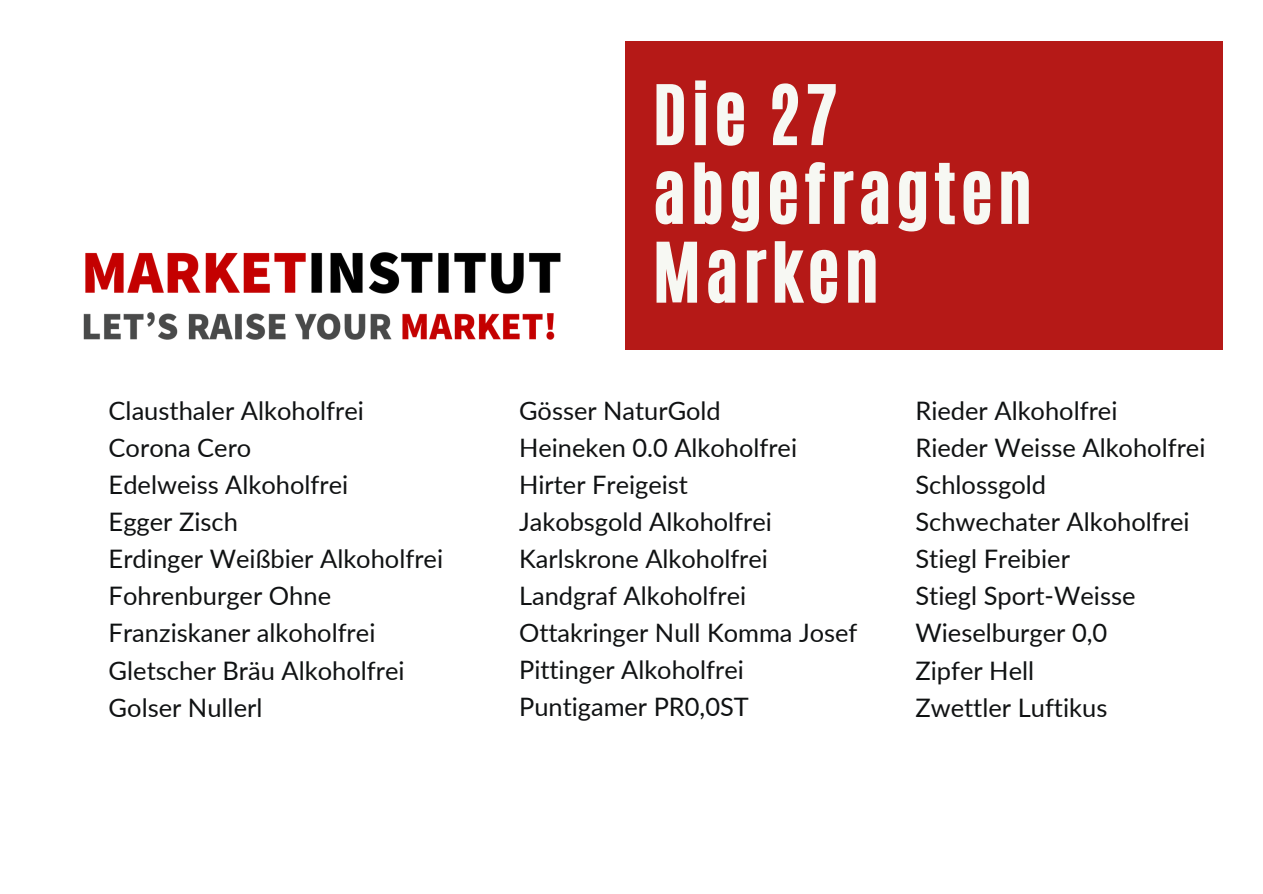
<style>
.page{position:relative;width:1263px;height:894px;background:#fff}
.page>*{position:absolute;margin:0;border:0;box-sizing:border-box;transform-origin:0 0}
.t1{font:69px "CA Generated";letter-spacing:.07em;color:#f7f8f3}
.t2{font:25.5px "Lato";color:#101213}
.t3{font:25.35px "Lato";color:#101213}
</style>
<div class="page">
<div style="left:625px;top:41px;width:597px;height:308px;background:#b51917"></div>
<img style="left:83px;top:252px;width:478px;height:88px">
<p class="t2" style="left:109px;top:394px;width:257px">Clausthaler Alkoholfrei</p>
<p class="t2" style="left:109px;top:431px;width:144px">Corona Cero</p>
<p class="t2" style="left:109px;top:468px;width:241px">Edelweiss Alkoholfrei</p>
<p class="t2" style="left:109px;top:505px;width:131px">Egger Zisch</p>
<p class="t2" style="left:109px;top:543px;width:336px">Erdinger Weißbier Alkoholfrei</p>
<p class="t2" style="left:109px;top:580px;width:224px">Fohrenburger Ohne</p>
<p class="t2" style="left:109px;top:617px;width:268px">Franziskaner alkoholfrei</p>
<p class="t2" style="left:109px;top:654px;width:298px">Gletscher Bräu Alkoholfrei</p>
<p class="t2" style="left:109px;top:691px;width:155px">Golser Nullerl</p>
<p class="t1" style="left:653px;top:65px;width:186px">Die 27</p>
<p class="t1" style="left:653px;top:144px;width:381px">abgefragten</p>
<p class="t1" style="left:653px;top:223px;width:227px">Marken</p>
<p class="t3" style="left:519px;top:394px;width:203px">Gösser NaturGold</p>
<p class="t3" style="left:519px;top:431px;width:279px">Heineken 0.0 Alkoholfrei</p>
<p class="t3" style="left:519px;top:468px;width:170px">Hirter Freigeist</p>
<p class="t3" style="left:519px;top:505px;width:254px">Jakobsgold Alkoholfrei</p>
<p class="t3" style="left:519px;top:542px;width:250px">Karlskrone Alkoholfrei</p>
<p class="t3" style="left:519px;top:579px;width:229px">Landgraf Alkoholfrei</p>
<p class="t3" style="left:519px;top:616px;width:340px">Ottakringer Null Komma Josef</p>
<p class="t3" style="left:519px;top:653px;width:226px">Pittinger Alkoholfrei</p>
<p class="t3" style="left:519px;top:690px;width:231px">Puntigamer PR0,0ST</p>
<p class="t2" style="left:915px;top:394px;width:204px">Rieder Alkoholfrei</p>
<p class="t2" style="left:915px;top:431px;width:292px">Rieder Weisse Alkoholfrei</p>
<p class="t2" style="left:915px;top:468px;width:132px">Schlossgold</p>
<p class="t2" style="left:915px;top:505px;width:276px">Schwechater Alkoholfrei</p>
<p class="t2" style="left:915px;top:543px;width:156px">Stiegl Freibier</p>
<p class="t2" style="left:915px;top:580px;width:222px">Stiegl Sport-Weisse</p>
<p class="t2" style="left:915px;top:617px;width:194px">Wieselburger 0,0</p>
<p class="t2" style="left:915px;top:654px;width:120px">Zipfer Hell</p>
<p class="t2" style="left:915px;top:691px;width:193px">Zwettler Luftikus</p>
</div>
